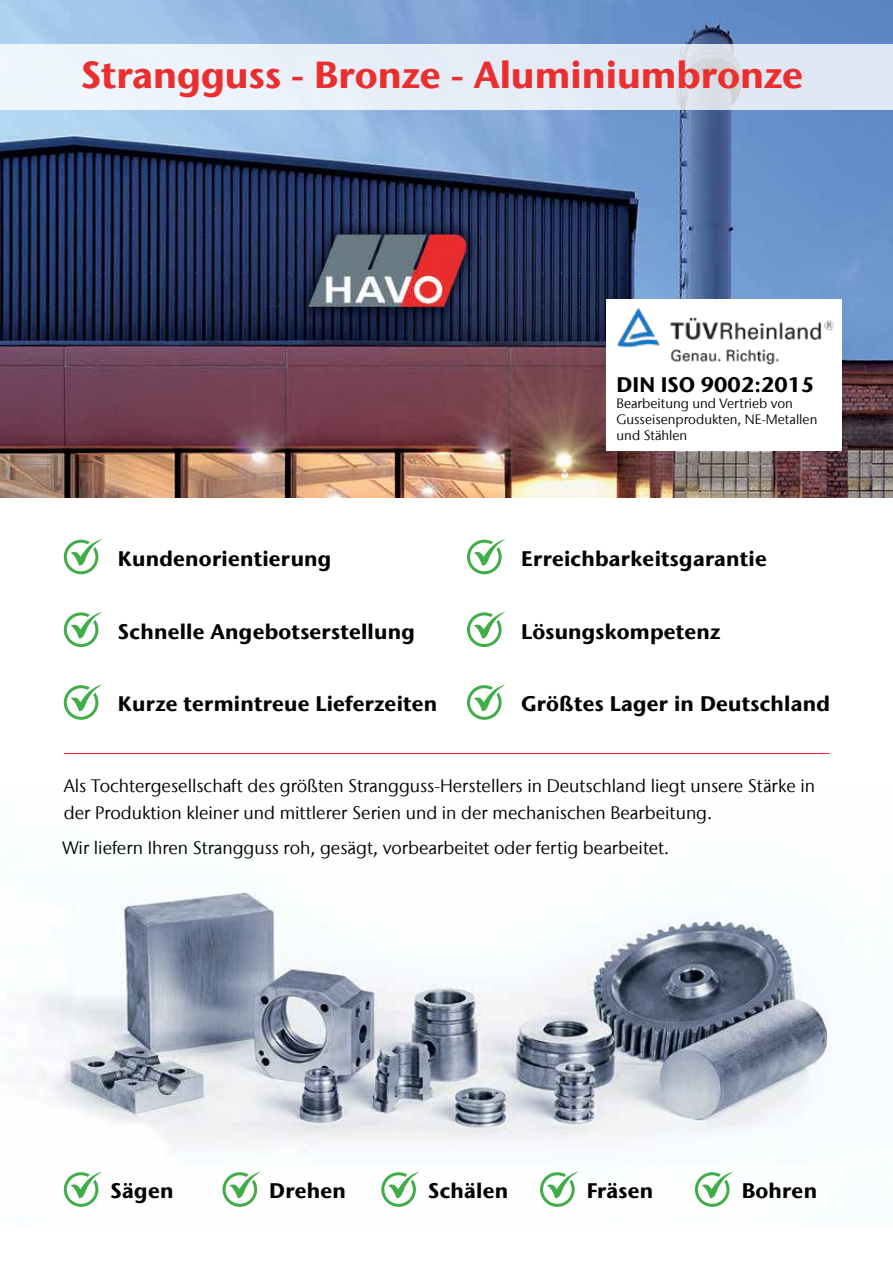
<style>
.page{position:relative;width:893px;height:1263px;background:#fff}
.page>*{position:absolute;margin:0;border:0;box-sizing:border-box;transform-origin:0 0}
.t1{font:700 37.5px "Stone Sans IIITC Com";color:#eb2e2e}
.t2{font:700 21px "Stone Sans IIITC Com";letter-spacing:.01em;color:#000}
.t3{font:18px/27px "Stone Sans IIITC Com";color:#000}
.t4{font:13.5px/16.2px "Stone Sans IIITC Com";color:#000}
</style>
<div class="page">
<img style="left:33px;top:889px;width:798px;height:304px">
<img style="left:0;top:0;width:893px;height:497px">
<div style="left:0;top:44px;width:893px;height:65px;background:#e5edf7"></div>
<svg style="left:64px;top:539px;width:38px;height:35px"></svg>
<svg style="left:467px;top:539px;width:38px;height:35px"></svg>
<svg style="left:64px;top:612px;width:38px;height:35px"></svg>
<svg style="left:467px;top:612px;width:38px;height:35px"></svg>
<svg style="left:64px;top:684px;width:38px;height:36px"></svg>
<svg style="left:467px;top:684px;width:38px;height:36px"></svg>
<hr style="left:64px;top:753px;width:765px;height:1px;background:#ed1c26">
<svg style="left:64px;top:1171px;width:38px;height:36px"></svg>
<svg style="left:223px;top:1171px;width:38px;height:36px"></svg>
<svg style="left:381px;top:1171px;width:39px;height:36px"></svg>
<svg style="left:540px;top:1171px;width:38px;height:36px"></svg>
<svg style="left:695px;top:1171px;width:38px;height:36px"></svg>
<div style="left:606px;top:299px;width:236px;height:152px;background:#fff"></div>
<img style="left:617px;top:308px;width:217px;height:57px">
<h1 class="t1" style="left:81px;top:51px;width:724px">Strangguss - Bronze - Aluminiumbronze</h1>
<p class="t2" style="left:617px;top:371px;width:200px">DIN ISO 9002:2015</p>
<p class="t4" style="left:617px;top:395px;width:202px">Bearbeitung und Vertrieb von<br>Gusseisenprodukten, NE-Metallen und Stählen</p>
<p class="t2" style="left:118px;top:545px;width:215px">Kundenorientierung</p>
<p class="t2" style="left:521px;top:545px;width:247px">Erreichbarkeitsgarantie</p>
<p class="t2" style="left:118px;top:618px;width:298px">Schnelle Angebotserstellung</p>
<p class="t2" style="left:521px;top:618px;width:201px">Lösungskompetenz</p>
<p class="t2" style="left:118px;top:690px;width:321px">Kurze termintreue Lieferzeiten</p>
<p class="t2" style="left:521px;top:690px;width:310px">Größtes Lager in Deutschland</p>
<p class="t3" style="left:64px;top:772px;width:753px">Als Tochtergesellschaft des größten Strangguss-Herstellers in Deutschland liegt unsere Stärke in der Produktion kleiner und mittlerer Serien und in der mechanischen Bearbeitung.</p>
<p class="t3" style="left:62px;top:834px;width:608px">Wir liefern Ihren Strangguss roh, gesägt, vorbearbeitet oder fertig bearbeitet.</p>
<p class="t2" style="left:111px;top:1177px;width:64px">Sägen</p>
<p class="t2" style="left:269px;top:1177px;width:78px">Drehen</p>
<p class="t2" style="left:428px;top:1177px;width:82px">Schälen</p>
<p class="t2" style="left:587px;top:1177px;width:68px">Fräsen</p>
<p class="t2" style="left:742px;top:1177px;width:77px">Bohren</p>
</div>
